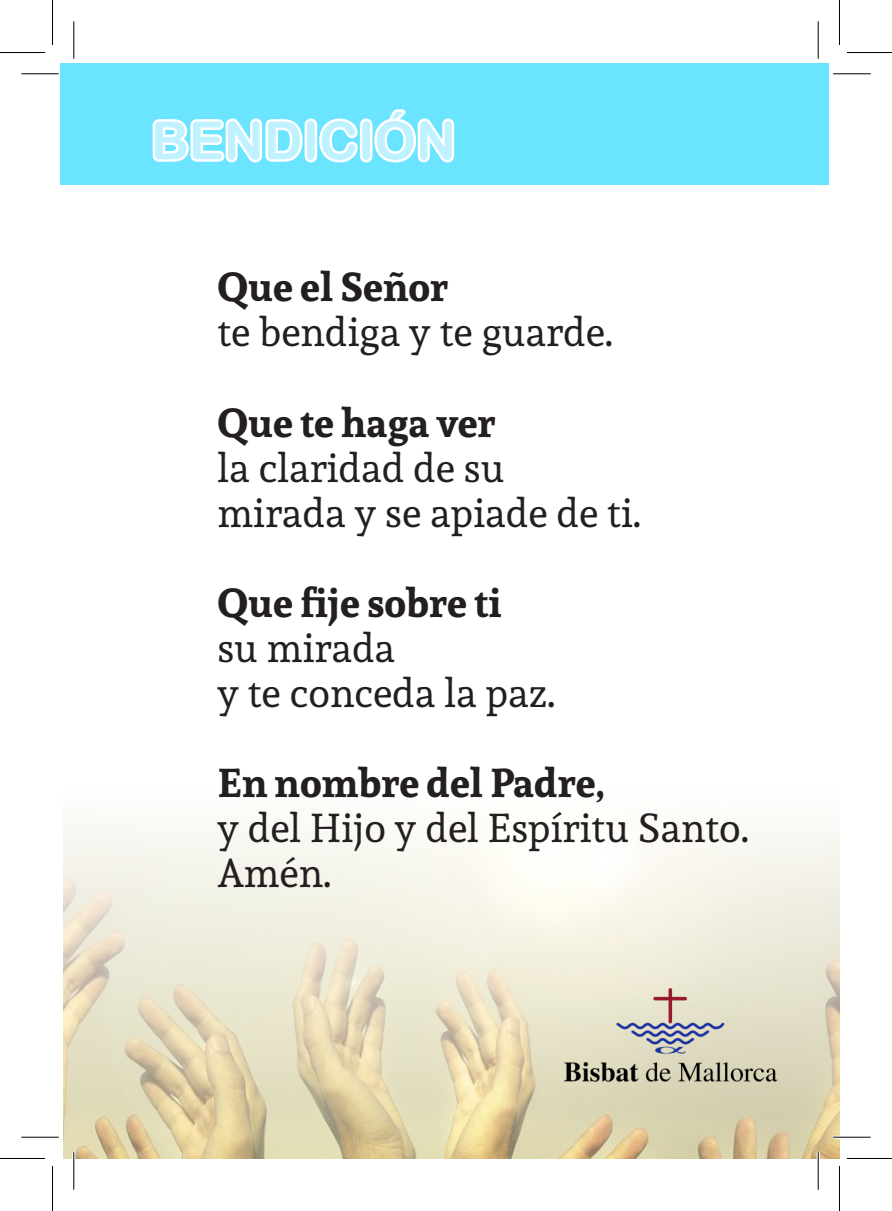
<style>
.page{position:relative;width:892px;height:1211px;background:#fff}
.page>*{position:absolute;margin:0;border:0;box-sizing:border-box;transform-origin:0 0}
.t1{font:52.5px "Arial Rounded MT Bold";color:#c0f1ff}
.t2{font:40px "Andada";color:#231f20}
.t3{font:700 40px "Andada";color:#231f20}
</style>
<div class="page">
<svg style="left:63px;top:824px;width:776px;height:334px;background:#eae4cd"></svg>
<div style="left:60px;top:63px;width:768px;height:121px;background:#6ae4ff"></div>
<svg style="left:152px;top:109px;width:303px;height:54px"></svg>
<img style="left:559px;top:988px;width:222px;height:99px">
<hr style="left:833px;top:1135px;width:37px;height:3px;background:#fff">
<hr style="left:72px;top:1152px;width:3px;height:37px;background:#fff">
<hr style="left:816px;top:1152px;width:3px;height:37px;background:#fff">
<hr style="left:21px;top:73px;width:38px;height:1px;background:#000">
<hr style="left:833px;top:73px;width:37px;height:1px;background:#000">
<hr style="left:21px;top:1136px;width:38px;height:1px;background:#000">
<hr style="left:833px;top:1136px;width:37px;height:1px;background:#000">
<hr style="left:73px;top:21px;width:1px;height:38px;background:#000">
<hr style="left:73px;top:1152px;width:1px;height:37px;background:#000">
<hr style="left:817px;top:21px;width:1px;height:38px;background:#000">
<hr style="left:817px;top:1152px;width:1px;height:37px;background:#000">
<hr style="left:0;top:52px;width:45px;height:1px;background:#000">
<hr style="left:847px;top:52px;width:45px;height:1px;background:#000">
<hr style="left:0;top:1158px;width:45px;height:1px;background:#000">
<hr style="left:847px;top:1158px;width:45px;height:1px;background:#000">
<hr style="left:52px;top:0;width:1px;height:45px;background:#000">
<hr style="left:52px;top:1166px;width:1px;height:45px;background:#000">
<hr style="left:839px;top:0;width:1px;height:45px;background:#000">
<hr style="left:839px;top:1166px;width:1px;height:45px;background:#000">
<p class="t1" style="left:151px;top:110px;width:306px">BENDICIÓN</p>
<p class="t3" style="left:217px;top:260px;width:233px">Que el Señor</p>
<p class="t2" style="left:217px;top:306px;width:397px">te bendiga y te guarde.</p>
<p class="t3" style="left:217px;top:395px;width:280px">Que te haga ver</p>
<p class="t2" style="left:217px;top:441px;width:289px">la claridad de su</p>
<p class="t2" style="left:217px;top:486px;width:425px">mirada y se apiade de ti.</p>
<p class="t3" style="left:217px;top:575px;width:286px">Que fije sobre ti</p>
<p class="t2" style="left:217px;top:621px;width:179px">su mirada</p>
<p class="t2" style="left:217px;top:666px;width:340px">y te conceda la paz.</p>
<p class="t3" style="left:217px;top:755px;width:389px">En nombre del Padre,</p>
<p class="t2" style="left:217px;top:801px;width:533px">y del Hijo y del Espíritu Santo.</p>
<p class="t2" style="left:217px;top:846px;width:116px">Amén.</p>
</div>
